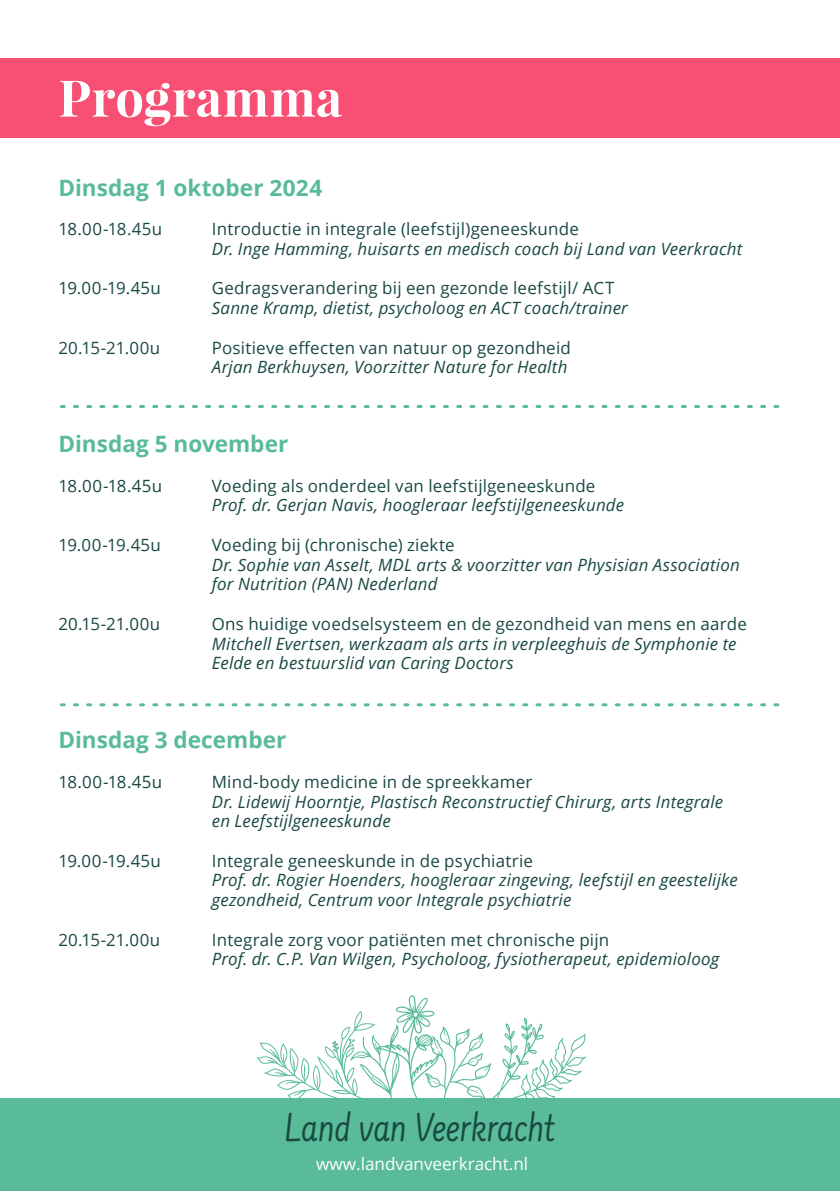
<style>
.page{position:relative;width:840px;height:1191px;background:#fff}
.page>*{position:absolute;margin:0;border:0;box-sizing:border-box;transform-origin:0 0}
.t1{font:700 50.8px "Playfair Display";letter-spacing:.01em;color:#fff}
.t2{font:42px "Farsan";color:#194944}
.t3{font:700 22.6px "Open Sans";color:#59bb98}
.t4{font:italic 17px/19.8px "Open Sans";letter-spacing:.01em;color:#194944}
.t5{font:17px "Open Sans";letter-spacing:.015em;color:#194944}
.t6{font:17px "Open Sans";color:#fff}
</style>
<div class="page">
<div style="left:0;top:58px;width:839px;height:79px;background:#f84f74"></div>
<div style="left:0;top:1098px;width:839px;height:93px;background:#59bb98"></div>
<svg style="left:256px;top:995px;width:330px;height:103px"></svg>
<svg style="left:61px;top:405px;width:717px;height:3px"></svg>
<svg style="left:61px;top:703px;width:717px;height:3px"></svg>
<h1 class="t1" style="left:58px;top:66px;width:285px">Programma</h1>
<h3 class="t3" style="left:58px;top:171px;width:265px">Dinsdag 1 oktober 2024</h3>
<p class="t5" style="left:58px;top:217px;width:105px">18.00-18.45u</p>
<p class="t5" style="left:212px;top:217px;width:368px">Introductie in integrale (leefstijl)geneeskunde</p>
<p class="t4" style="left:212px;top:238px;width:531px">Dr. Inge Hamming, huisarts en medisch coach bij Land van Veerkracht</p>
<p class="t5" style="left:58px;top:276px;width:104px">19.00-19.45u</p>
<p class="t5" style="left:212px;top:276px;width:404px">Gedragsverandering bij een gezonde leefstijl/ ACT</p>
<p class="t4" style="left:212px;top:297px;width:417px">Sanne Kramp, dietist, psycholoog en ACT coach/trainer</p>
<p class="t5" style="left:58px;top:336px;width:103px">20.15-21.00u</p>
<p class="t5" style="left:212px;top:336px;width:360px">Positieve effecten van natuur op gezondheid</p>
<p class="t4" style="left:212px;top:357px;width:357px">Arjan Berkhuysen, Voorzitter Nature for Health</p>
<h3 class="t3" style="left:58px;top:428px;width:231px">Dinsdag 5 november</h3>
<p class="t5" style="left:58px;top:474px;width:105px">18.00-18.45u</p>
<p class="t5" style="left:212px;top:474px;width:385px">Voeding als onderdeel van leefstijlgeneeskunde</p>
<p class="t4" style="left:212px;top:495px;width:414px">Prof. dr. Gerjan Navis, hoogleraar leefstijlgeneeskunde</p>
<p class="t5" style="left:58px;top:533px;width:104px">19.00-19.45u</p>
<p class="t5" style="left:212px;top:533px;width:244px">Voeding bij (chronische) ziekte</p>
<p class="t4" style="left:212px;top:554px;width:529px">Dr. Sophie van Asselt, MDL arts &amp; voorzitter van Physisian Association for Nutrition (PAN) Nederland</p>
<p class="t5" style="left:58px;top:612px;width:103px">20.15-21.00u</p>
<p class="t5" style="left:212px;top:612px;width:536px">Ons huidige voedselsysteem en de gezondheid van mens en aarde</p>
<p class="t4" style="left:212px;top:633px;width:526px">Mitchell Evertsen, werkzaam als arts in verpleeghuis de Symphonie te<br>Eelde en bestuurslid van Caring Doctors</p>
<h3 class="t3" style="left:58px;top:724px;width:229px">Dinsdag 3 december</h3>
<p class="t5" style="left:58px;top:770px;width:105px">18.00-18.45u</p>
<p class="t5" style="left:212px;top:770px;width:322px">Mind-body medicine in de spreekkamer</p>
<p class="t4" style="left:212px;top:791px;width:512px">Dr. Lidewij Hoorntje, Plastisch Reconstructief Chirurg, arts Integrale en Leefstijlgeneeskunde</p>
<p class="t5" style="left:58px;top:849px;width:104px">19.00-19.45u</p>
<p class="t5" style="left:212px;top:849px;width:322px">Integrale geneeskunde in de psychiatrie</p>
<p class="t4" style="left:212px;top:870px;width:527px">Prof. dr. Rogier Hoenders, hoogleraar zingeving, leefstijl en geestelijke gezondheid, Centrum voor Integrale psychiatrie</p>
<p class="t5" style="left:58px;top:928px;width:103px">20.15-21.00u</p>
<p class="t5" style="left:212px;top:928px;width:399px">Integrale zorg voor patiënten met chronische pijn</p>
<p class="t4" style="left:212px;top:949px;width:509px">Prof. dr. C.P. Van Wilgen, Psycholoog, fysiotherapeut, epidemioloog</p>
<h2 class="t2" style="left:285px;top:1099px;width:271px">Land van Veerkracht</h2>
<p class="t6" style="left:316px;top:1151px;width:213px">www.landvanveerkracht.nl</p>
</div>
